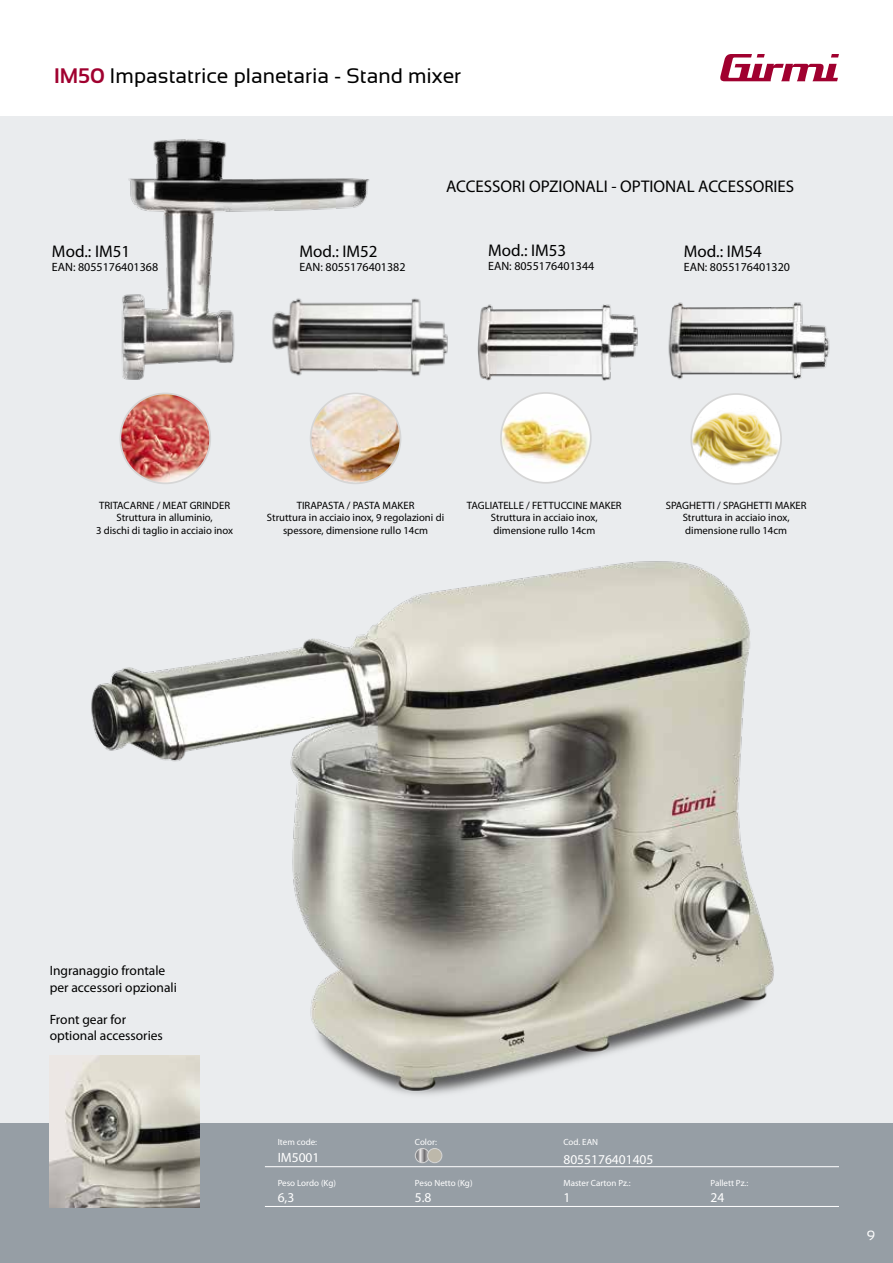
<style>
.page{position:relative;width:893px;height:1263px;background:#fff}
.page>*{position:absolute;margin:0;border:0;box-sizing:border-box;transform-origin:0 0}
.t1{font:21px "Sansation";color:#000}
.t2{font:16.95px "Myriad Pro";color:#000}
.t3{font:13.5px/16.2px "Myriad Pro";color:#000}
.t4{font:13.5px "Myriad Pro";color:#fff}
.t5{font:13.5px "Sansation";color:#fff}
.t6{font:12px "Myriad Pro";color:#000}
.t7{font:10.65px/12.8px "Myriad Pro";color:#000;text-align:center}
.t8{font:9px "Myriad Pro";color:#fff}
.s1{font-weight:700;color:#a0002f}
</style>
<div class="page">
<div style="left:0;top:116px;width:893px;height:1016px;background:#eaecee"></div>
<div style="left:0;top:1123px;width:893px;height:140px;background:#969ea5"></div>
<svg style="left:720px;top:54px;width:119px;height:27px"></svg>
<hr style="left:265px;top:1166px;width:574px;height:1px;background:#fff">
<hr style="left:265px;top:1206px;width:574px;height:1px;background:#fff">
<svg style="left:415px;top:1148px;width:15px;height:15px"></svg>
<div style="left:415px;top:1148px;width:15px;height:15px;border:1px solid #d6d6d6;border-radius:50%"></div>
<div style="left:428px;top:1148px;width:14px;height:15px;background:#bdb8aa;border-radius:50%"></div>
<div style="left:427px;top:1148px;width:15px;height:15px;border:1px solid #d6d6d6;border-radius:50%"></div>
<img style="left:50px;top:1131px;width:149px;height:76px">
<img style="left:122px;top:438px;width:88px;height:45px">
<svg style="left:501px;top:393px;width:90px;height:90px"></svg>
<img style="left:503px;top:435px;width:86px;height:36px">
<div style="left:691px;top:394px;width:90px;height:90px;background:#fff;border-radius:50%"></div>
<img style="left:693px;top:431px;width:86px;height:38px">
<div style="left:690px;top:393px;width:92px;height:92px;border:2px solid #d6d6d6;border-radius:50%"></div>
<img style="left:477px;top:304px;width:161px;height:131px">
<img style="left:668px;top:302px;width:162px;height:129px">
<img style="left:119px;top:139px;width:250px;height:299px">
<img style="left:311px;top:448px;width:89px;height:35px">
<img style="left:253px;top:233px;width:195px;height:215px">
<img style="left:49px;top:561px;width:725px;height:570px">
<h1 class="t1" style="left:54px;top:64px;width:409px"><span class="s1">IM50</span> Impastatrice planetaria - Stand mixer</h1>
<h2 class="t2" style="left:52px;top:242px;width:80px">Mod.: IM51</h2>
<p class="t6" style="left:52px;top:261px;width:108px">EAN: 8055176401368</p>
<h2 class="t2" style="left:299px;top:242px;width:80px">Mod.: IM52</h2>
<p class="t6" style="left:299px;top:261px;width:108px">EAN: 8055176401382</p>
<h2 class="t2" style="left:446px;top:177px;width:350px">ACCESSORI OPZIONALI - OPTIONAL ACCESSORIES</h2>
<h2 class="t2" style="left:488px;top:241px;width:80px">Mod.: IM53</h2>
<p class="t6" style="left:488px;top:259px;width:108px">EAN: 8055176401344</p>
<h2 class="t2" style="left:684px;top:242px;width:80px">Mod.: IM54</h2>
<p class="t6" style="left:684px;top:261px;width:108px">EAN: 8055176401320</p>
<p class="t7" style="left:96px;top:499px;width:139px">TRITACARNE / MEAT GRINDER<br>Struttura in alluminio,<br>3 dischi di taglio in acciaio inox</p>
<p class="t7" style="left:267px;top:499px;width:179px">TIRAPASTA / PASTA MAKER<br>Struttura in acciaio inox, 9 regolazioni di spessore, dimensione rullo 14cm</p>
<p class="t7" style="left:467px;top:499px;width:156px">TAGLIATELLE / FETTUCCINE MAKER<br>Struttura in acciaio inox, dimensione rullo 14cm</p>
<p class="t7" style="left:666px;top:499px;width:142px">SPAGHETTI / SPAGHETTI MAKER<br>Struttura in acciaio inox, dimensione rullo 14cm</p>
<p class="t3" style="left:50px;top:963px;width:129px">Ingranaggio frontale per accessori opzionali</p>
<p class="t3" style="left:50px;top:1012px;width:115px">Front gear for optional accessories</p>
<p class="t8" style="left:278px;top:1137px;width:41px">Item code:</p>
<p class="t8" style="left:415px;top:1137px;width:24px">Color:</p>
<p class="t8" style="left:563px;top:1137px;width:36px">Cod. EAN</p>
<p class="t4" style="left:278px;top:1150px;width:43px">IM5001</p>
<p class="t4" style="left:563px;top:1152px;width:92px">8055176401405</p>
<p class="t8" style="left:278px;top:1178px;width:60px">Peso Lordo (Kg)</p>
<p class="t8" style="left:415px;top:1178px;width:59px">Peso Netto (Kg)</p>
<p class="t8" style="left:563px;top:1178px;width:69px">Master Carton Pz.:</p>
<p class="t8" style="left:710px;top:1178px;width:39px">Pallett Pz.:</p>
<p class="t4" style="left:278px;top:1190px;width:18px">6,3</p>
<p class="t4" style="left:415px;top:1190px;width:18px">5.8</p>
<p class="t4" style="left:563px;top:1190px;width:8px">1</p>
<p class="t4" style="left:710px;top:1190px;width:15px">24</p>
<p class="t5" style="left:867px;top:1228px;width:10px">9</p>
</div>
